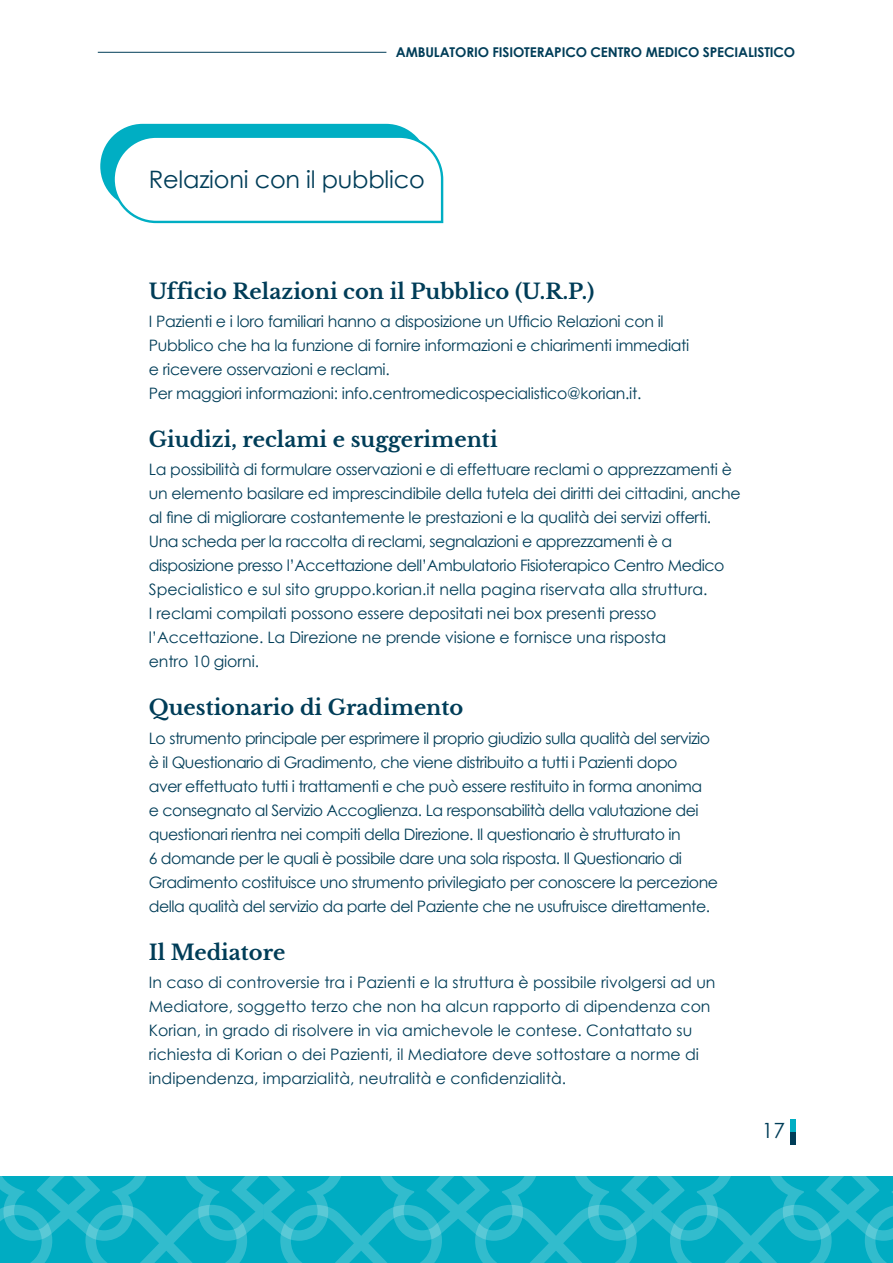
<style>
.page{position:relative;width:893px;height:1263px;background:#fff}
.page>*{position:absolute;margin:0;border:0;box-sizing:border-box;transform-origin:0 0}
.t1{font:24px "Century Gothic";letter-spacing:-.01em;color:#003d58}
.t2{font:700 21px "Libre Baskerville";color:#003d58}
.t3{font:21px "Century Gothic";color:#003d58}
.t4{font:15.75px/24px "Century Gothic";letter-spacing:-.02em;color:#003d58}
.t5{font:15.75px/24px "Century Gothic";color:#003d58}
.t6{font:700 13.5px "Century Gothic";letter-spacing:-.01em;color:#003d58}
</style>
<div class="page">
<svg style="left:0;top:1176px;width:893px;height:87px;background:#14b2c6"></svg>
<hr style="left:98px;top:52px;width:288px;height:1px;background:#003d58">
<div style="left:790px;top:1132px;width:5px;height:12px;background:#003d58"></div>
<div style="left:790px;top:1119px;width:5px;height:13px;background:#00aec3"></div>
<svg style="left:100px;top:124px;width:344px;height:100px"></svg>
<p class="t6" style="left:396px;top:44px;width:401px">AMBULATORIO FISIOTERAPICO CENTRO MEDICO SPECIALISTICO</p>
<h1 class="t1" style="left:149px;top:165px;width:277px">Relazioni con il pubblico</h1>
<h2 class="t2" style="left:149px;top:279px;width:447px">Ufficio Relazioni con il Pubblico (U.R.P.)</h2>
<p class="t4" style="left:149px;top:309px;width:542px">I Pazienti e i loro familiari hanno a disposizione un Ufficio Relazioni con il Pubblico che ha la funzione di fornire informazioni e chiarimenti immediati e ricevere osservazioni e reclami.<br>Per maggiori informazioni: info.centromedicospecialistico@korian.it.</p>
<h2 class="t2" style="left:149px;top:427px;width:350px">Giudizi, reclami e suggerimenti</h2>
<p class="t4" style="left:149px;top:457px;width:593px">La possibilità di formulare osservazioni e di effettuare reclami o apprezzamenti è un elemento basilare ed imprescindibile della tutela dei diritti dei cittadini, anche al fine di migliorare costantemente le prestazioni e la qualità dei servizi offerti.<br>Una scheda per la raccolta di reclami, segnalazioni e apprezzamenti è a disposizione presso l’Accettazione dell’Ambulatorio Fisioterapico Centro Medico Specialistico e sul sito gruppo.korian.it nella pagina riservata alla struttura.<br>I reclami compilati possono essere depositati nei box presenti presso l’Accettazione. La Direzione ne prende visione e fornisce una risposta<br>entro 10 giorni.</p>
<h2 class="t2" style="left:149px;top:695px;width:316px">Questionario di Gradimento</h2>
<p class="t4" style="left:149px;top:726px;width:571px">Lo strumento principale per esprimere il proprio giudizio sulla qualità del servizio è il Questionario di Gradimento, che viene distribuito a tutti i Pazienti dopo<br>aver effettuato tutti i trattamenti e che può essere restituito in forma anonima<br>e consegnato al Servizio Accoglienza. La responsabilità della valutazione dei questionari rientra nei compiti della Direzione. Il questionario è strutturato in<br>6 domande per le quali è possibile dare una sola risposta. Il Questionario di Gradimento costituisce uno strumento privilegiato per conoscere la percezione della qualità del servizio da parte del Paziente che ne usufruisce direttamente.</p>
<h2 class="t2" style="left:149px;top:939px;width:138px">Il Mediatore</h2>
<p class="t5" style="left:149px;top:970px;width:568px">In caso di controversie tra i Pazienti e la struttura è possibile rivolgersi ad un Mediatore, soggetto terzo che non ha alcun rapporto di dipendenza con Korian, in grado di risolvere in via amichevole le contese. Contattato su richiesta di Korian o dei Pazienti, il Mediatore deve sottostare a norme di indipendenza, imparzialità, neutralità e confidenzialità.</p>
<h2 class="t3" style="left:762px;top:1118px;width:25px">17</h2>
</div>
